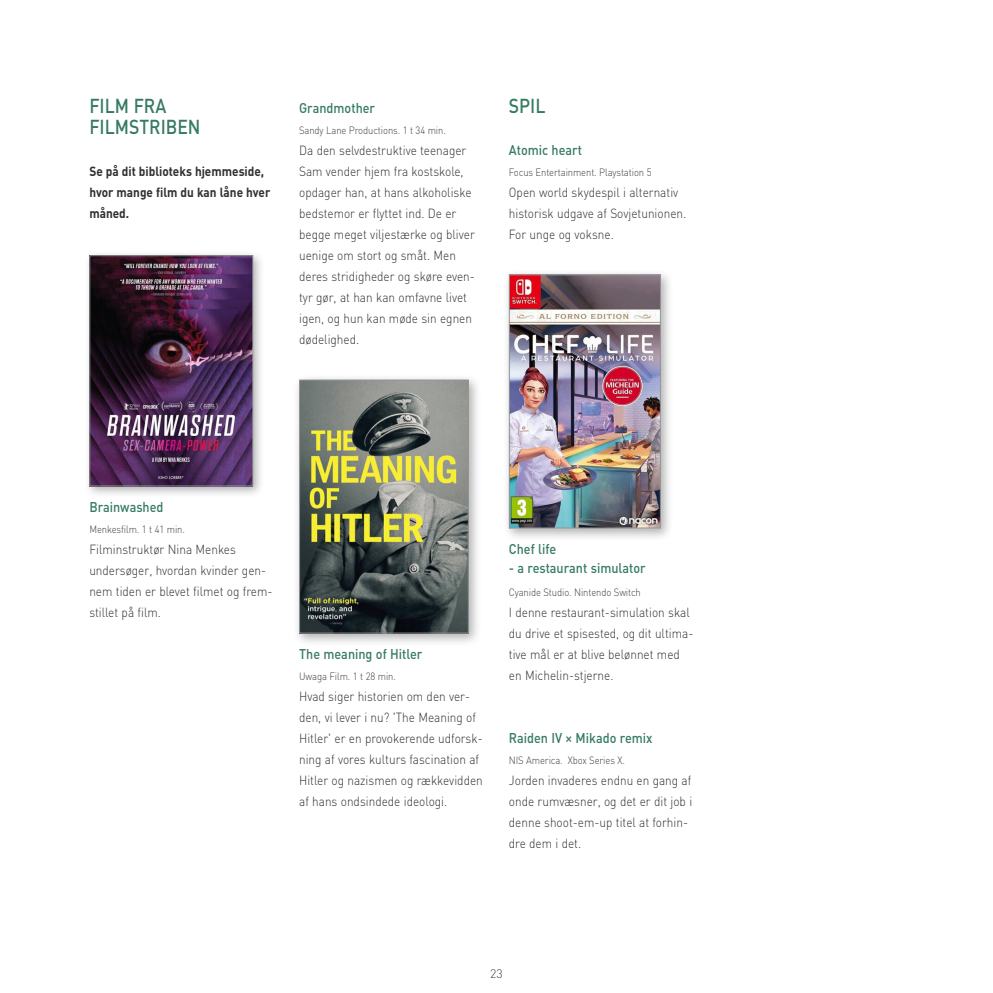
<style>
.page{position:relative;width:993px;height:993px;background:#fff}
.page>*{position:absolute;margin:0;border:0;box-sizing:border-box;transform-origin:0 0}
.Kategori{font:500 19.95px/21px "DIN";color:#367b61;scale:.88 1}
.TITEL{font:500 14px "DIN";color:#367b61;scale:.9 1}
.NOTE{font:300 13.12px/21px "DIN";color:#312f30;scale:.9 1}
.NOTE-2{font:700 13.12px/21px "DIN";color:#312f30;scale:.9 1}
.t1{font:300 12.25px "DIN";color:#3e3e3f}
.FORLAG{font:300 10.5px "DIN";letter-spacing:-.01em;color:#3e3e3f;scale:.9 1}
</style>
<div class="page">
<div style="left:84px;top:250px;width:181px;height:248px;background:#231f20;opacity:.35"></div>
<img style="left:91px;top:257px;width:160px;height:227px">
<div style="left:89px;top:255px;width:164px;height:231px;border:1px solid #939598"></div>
<div style="left:293px;top:373px;width:188px;height:273px;background:#231f20;opacity:.35"></div>
<img style="left:301px;top:381px;width:165px;height:250px">
<div style="left:299px;top:379px;width:169px;height:254px;border:1px solid #939598"></div>
<div style="left:502px;top:268px;width:171px;height:273px;background:#231f20;opacity:.35"></div>
<img style="left:510px;top:276px;width:148px;height:250px">
<div style="left:508px;top:274px;width:152px;height:254px;border:1px solid #939598"></div>
<h1 class="Kategori" style="left:89px;top:94px;width:128px">FILM FRA<br>FILMSTRIBEN</h1>
<p class="NOTE-2" style="left:89px;top:160px;width:203px">Se på dit biblioteks hjemmeside, hvor mange film du kan låne hver måned.</p>
<p class="TITEL" style="left:299px;top:99px;width:86px">Grandmother</p>
<p class="FORLAG" style="left:299px;top:123px;width:164px">Sandy Lane Productions. 1 t 34 min.</p>
<p class="NOTE" style="left:299px;top:139px;width:197px">Da den selvdestruktive teenager<br>Sam vender hjem fra kostskole, opdager han, at hans alkoholiske bedstemor er flyttet ind. De er begge meget viljestærke og bliver uenige om stort og småt. Men deres stridigheder og skøre even&shy;tyr gør, at han kan omfavne livet igen, og hun kan møde sin egnen dødelighed.</p>
<h1 class="Kategori" style="left:508px;top:94px;width:43px">SPIL</h1>
<p class="TITEL" style="left:508px;top:141px;width:83px">Atomic heart</p>
<p class="FORLAG" style="left:508px;top:165px;width:160px">Focus Entertainment. Playstation 5</p>
<p class="NOTE" style="left:508px;top:181px;width:198px">Open world skydespil i alternativ historisk udgave af Sovjetunionen.<br>For unge og voksne.</p>
<p class="TITEL" style="left:89px;top:498px;width:84px">Brainwashed</p>
<p class="FORLAG" style="left:89px;top:522px;width:108px">Menkesfilm. 1 t 41 min.</p>
<p class="NOTE" style="left:89px;top:538px;width:205px">Filminstruktør Nina Menkes undersøger, hvordan kvinder gen&shy;nem tiden er blevet filmet og frem&shy;stillet på film.</p>
<p class="TITEL" style="left:299px;top:645px;width:138px">The meaning of Hitler</p>
<p class="FORLAG" style="left:299px;top:669px;width:109px">Uwaga Film. 1 t 28 min.</p>
<p class="NOTE" style="left:299px;top:685px;width:205px">Hvad siger historien om den ver&shy;den, vi lever i nu? 'The Meaning of Hitler' er en provokerende udforsk&shy;ning af vores kulturs fascination af Hitler og nazismen og rækkevidden af hans ondsindede ideologi.</p>
<p class="TITEL" style="left:508px;top:540px;width:54px">Chef life</p>
<p class="TITEL" style="left:508px;top:559px;width:153px">- a restaurant simulator</p>
<p class="FORLAG" style="left:508px;top:585px;width:148px">Cyanide Studio. Nintendo Switch</p>
<p class="NOTE" style="left:508px;top:601px;width:206px">I denne restaurant-simulation skal du drive et spisested, og dit ultima&shy;tive mål er at blive belønnet med en Michelin-stjerne.</p>
<p class="TITEL" style="left:508px;top:729px;width:161px">Raiden IV × Mikado remix</p>
<p class="FORLAG" style="left:508px;top:753px;width:130px">NIS America. Xbox Series X.</p>
<p class="NOTE" style="left:508px;top:769px;width:205px">Jorden invaderes endnu en gang af onde rumvæsner, og det er dit job i denne shoot-em-up titel at forhin&shy;dre dem i det.</p>
<p class="t1" style="left:490px;top:965px;width:14px">23</p>
</div>
